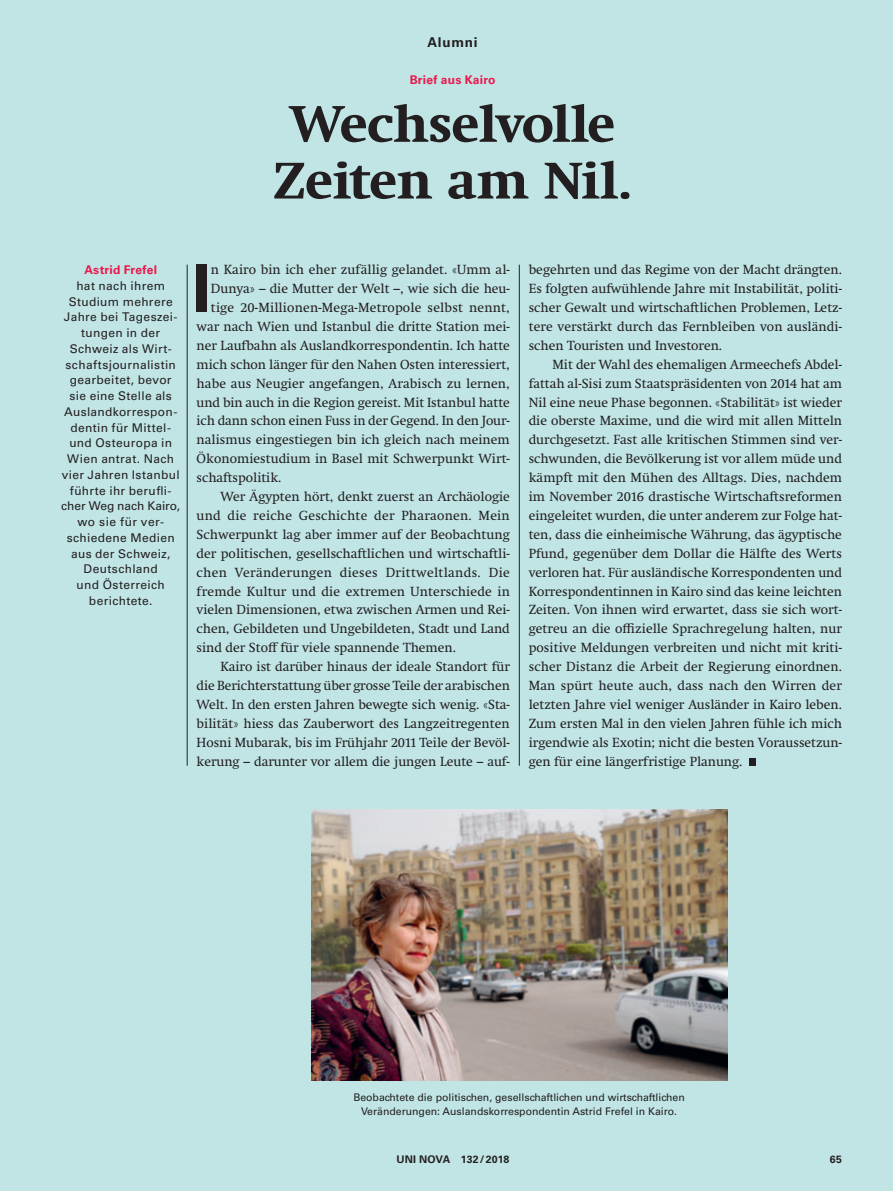
<style>
.page{position:relative;width:893px;height:1191px;background:#c1e5e5}
.page>*{position:absolute;margin:0;border:0;box-sizing:border-box;transform-origin:0 0}
.t1{font:700 65.85px "Univers LT Std";color:#231f20}
.t2{font:700 52.5px/56.7px "Swift Neue LT Pro";letter-spacing:-.01em;color:#231f20;text-align:center}
.t3{font:13.5px/18.9px "Swift Neue LT Pro";color:#231f20;text-align:justify}
.t4{font:13.5px "Swift Neue LT Pro";letter-spacing:.025em;color:#231f20}
.t5{font:13.5px "Swift Neue LT Pro";letter-spacing:.02em;color:#231f20}
.t6{font:700 13.5px "Univers LT Std";letter-spacing:.055em;color:#231f20}
.t7{font:12px/15.8px "Univers LT Std";letter-spacing:.025em;color:#231f20;text-align:center}
.t8{font:700 12px "Univers LT Std";letter-spacing:.02em;color:#ed164b}
.t9{font:10.5px/14.1px "Univers LT Std";color:#231f20;text-align:center}
.t10{font:700 10.5px "Univers LT Std";letter-spacing:.02em;color:#231f20}
</style>
<div class="page">
<img style="left:311px;top:809px;width:416px;height:271px">
<hr style="left:187px;top:265px;width:1px;height:500px;background:#231f20">
<hr style="left:519px;top:265px;width:1px;height:500px;background:#231f20">
<div style="left:749px;top:758px;width:7px;height:7px;background:#231f20"></div>
<p class="t6" style="left:427px;top:37px;width:52px">Alumni</p>
<p class="t8" style="left:410px;top:75px;width:87px">Brief aus Kairo</p>
<h2 class="t2" style="left:273px;top:100px;width:361px">Wechselvolle<br>Zeiten am Nil.</h2>
<p class="t8" style="left:84px;top:265px;width:74px">Astrid Frefel</p>
<p class="t7" style="left:61px;top:278px;width:121px">hat nach ihrem<br>Studium mehrere<br>Jahre bei Tageszei&shy;tungen in der<br>Schweiz als Wirt&shy;schaftsjournalistin gearbeitet, bevor sie eine Stelle als<br>Auslandkorrespon&shy;dentin für Mittel&shy;und Osteuropa in<br>Wien antrat. Nach vier Jahren Istanbul führte ihr berufli&shy;cher Weg nach Kairo, wo sie für ver&shy;schiedene Medien aus der Schweiz,<br>Deutschland<br>und Österreich berichtete.</p>
<h1 class="t1" style="left:193px;top:263px;width:20px">I</h1>
<p class="t3" style="left:211px;top:261px;width:300px">n Kairo bin ich eher zufällig gelandet. «Umm al-</p>
<p class="t3" style="left:211px;top:280px;width:300px">Dunya» – die Mutter der Welt –, wie sich die heu-</p>
<p class="t3" style="left:211px;top:299px;width:300px">tige 20-Millionen-Mega-Metropole selbst nennt,</p>
<p class="t3" style="left:197px;top:318px;width:315px">war nach Wien und Istanbul die dritte Station mei-</p>
<p class="t3" style="left:197px;top:337px;width:315px">ner Laufbahn als Auslandkorrespondentin. Ich hatte</p>
<p class="t3" style="left:197px;top:356px;width:315px">mich schon länger für den Nahen Osten interessiert,</p>
<p class="t3" style="left:197px;top:375px;width:315px">habe aus Neugier angefangen, Arabisch zu lernen,</p>
<p class="t3" style="left:197px;top:393px;width:315px">und bin auch in die Region gereist. Mit Istanbul hatte</p>
<p class="t3" style="left:197px;top:412px;width:315px">ich dann schon einen Fuss in der Gegend. In den Jour-</p>
<p class="t3" style="left:197px;top:431px;width:315px">nalismus eingestiegen bin ich gleich nach meinem</p>
<p class="t3" style="left:197px;top:450px;width:315px">Ökonomiestudium in Basel mit Schwerpunkt Wirt-</p>
<p class="t3" style="left:197px;top:469px;width:86px">schaftspolitik.</p>
<p class="t3" style="left:220px;top:488px;width:291px">Wer Ägypten hört, denkt zuerst an Archäologie</p>
<p class="t5" style="left:197px;top:510px;width:315px">und die reiche Geschichte der Pharaonen. Mein</p>
<p class="t3" style="left:197px;top:526px;width:315px">Schwerpunkt lag aber immer auf der Beobachtung</p>
<p class="t3" style="left:197px;top:545px;width:315px">der politischen, gesellschaftlichen und wirtschaftli-</p>
<p class="t4" style="left:197px;top:567px;width:315px">chen Veränderungen dieses Drittweltlands. Die</p>
<p class="t3" style="left:197px;top:582px;width:315px">fremde Kultur und die extremen Unterschiede in</p>
<p class="t3" style="left:197px;top:601px;width:315px">vielen Dimensionen, etwa zwischen Armen und Rei-</p>
<p class="t3" style="left:197px;top:620px;width:315px">chen, Gebildeten und Ungebildeten, Stadt und Land</p>
<p class="t3" style="left:197px;top:639px;width:261px">sind der Stoff für viele spannende Themen.</p>
<p class="t3" style="left:220px;top:658px;width:291px">Kairo ist darüber hinaus der ideale Standort für</p>
<p class="t3" style="left:197px;top:677px;width:315px">die Berichterstattung über grosse Teile der arabischen</p>
<p class="t3" style="left:197px;top:696px;width:315px">Welt. In den ersten Jahren bewegte sich wenig. «Sta-</p>
<p class="t3" style="left:197px;top:715px;width:315px">bilität» hiess das Zauberwort des Langzeitregenten</p>
<p class="t3" style="left:197px;top:734px;width:315px">Hosni Mubarak, bis im Frühjahr 2011 Teile der Bevöl-</p>
<p class="t3" style="left:197px;top:753px;width:315px">kerung – darunter vor allem die jungen Leute – auf-</p>
<p class="t3" style="left:529px;top:261px;width:315px">begehrten und das Regime von der Macht drängten.<br>Es folgten aufwühlende Jahre mit Instabilität, politi&shy;scher Gewalt und wirtschaftlichen Problemen, Letz&shy;tere verstärkt durch das Fernbleiben von ausländi&shy;schen Touristen und Investoren.</p>
<p class="t3" style="left:529px;top:356px;width:315px;text-indent:24px">Mit der Wahl des ehemaligen Armeechefs Abdel&shy;fattah al-Sisi zum Staatspräsidenten von 2014 hat am Nil eine neue Phase begonnen. «Stabilität» ist wieder die oberste Maxime, und die wird mit allen Mitteln durchgesetzt. Fast alle kritischen Stimmen sind ver&shy;schwunden, die Bevölkerung ist vor allem müde und kämpft mit den Mühen des Alltags. Dies, nachdem im November 2016 drastische Wirtschaftsreformen eingeleitet wurden, die unter anderem zur Folge hat&shy;ten, dass die einheimische Währung, das ägyptische Pfund, gegenüber dem Dollar die Hälfte des Werts verloren hat. Für ausländische Korrespondenten und Korrespondentinnen in Kairo sind das keine leichten Zeiten. Von ihnen wird erwartet, dass sie sich wort&shy;getreu an die offizielle Sprachregelung halten, nur positive Meldungen verbreiten und nicht mit kriti&shy;scher Distanz die Arbeit der Regierung einordnen.<br>Man spürt heute auch, dass nach den Wirren der letzten Jahre viel weniger Ausländer in Kairo leben.<br>Zum ersten Mal in den vielen Jahren fühle ich mich irgendwie als Exotin; nicht die besten Voraussetzun&shy;gen für eine längerfristige Planung.</p>
<p class="t9" style="left:353px;top:1091px;width:333px">Beobachtete die politischen, gesellschaftlichen und wirtschaftlichen<br>Veränderungen: Auslandskorrespondentin Astrid Frefel in Kairo.</p>
<p class="t10" style="left:396px;top:1154px;width:114px">UNI NOVA 132 / 2018</p>
<p class="t10" style="left:830px;top:1154px;width:14px">65</p>
</div>
